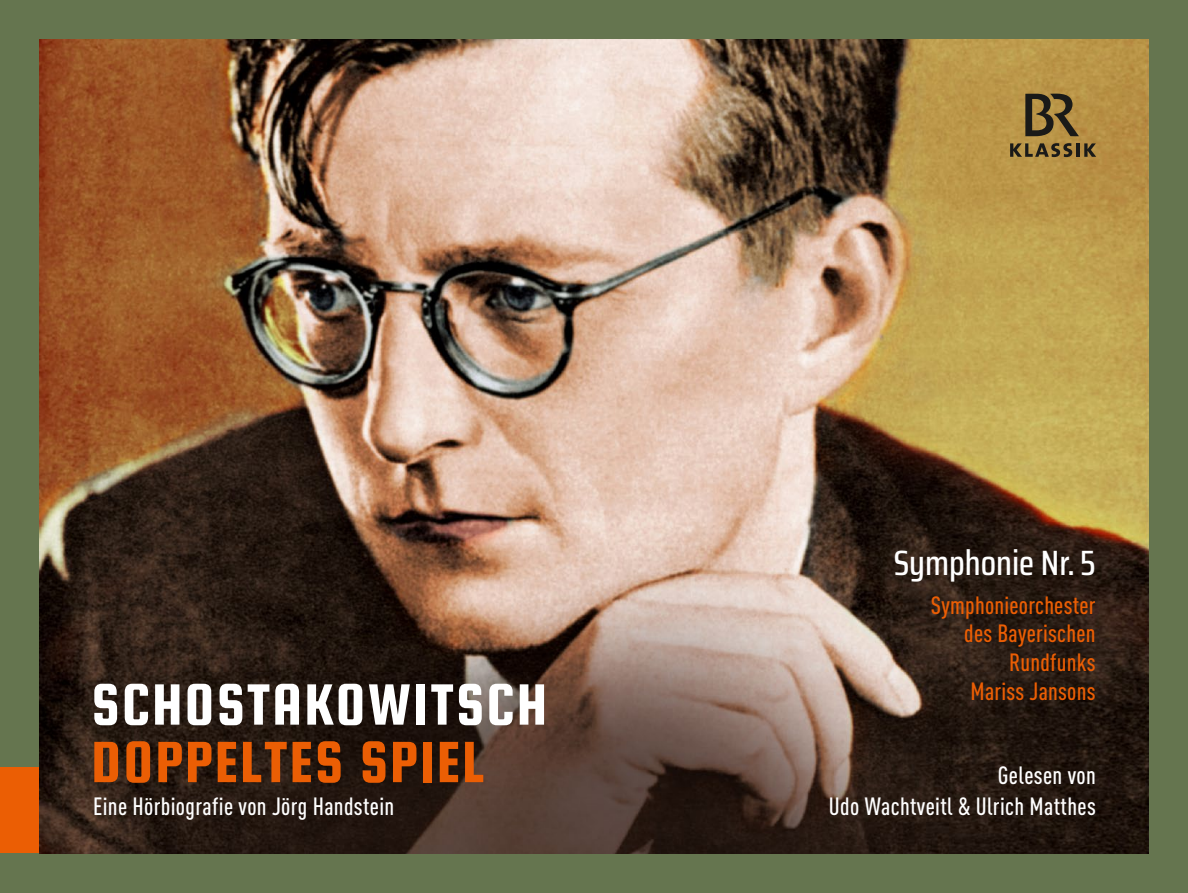
<style>
.page{position:relative;width:1188px;height:893px;background:#65754f}
.page>*{position:absolute;margin:0;border:0;box-sizing:border-box;transform-origin:0 0}
.t1{font:62.25px "Squada One";letter-spacing:.03em;color:#fff}
.t2{font:62.25px "Squada One";letter-spacing:.03em;color:#eb5e04}
.t3{font:500 35.1px "Saira Condensed";color:#fff}
.t4{font:500 24.6px/31px "DIN Cond";letter-spacing:.015em;color:#fff;text-align:right}
.t5{font:500 24.6px/29px "DIN Cond";letter-spacing:.01em;color:#eb5e04;text-align:right}
</style>
<div class="page">
<div style="left:0;top:767px;width:40px;height:86px;background:#eb5e04"></div>
<img style="left:40px;top:40px;width:1108px;height:813px">
<svg style="left:1025px;top:94px;width:54px;height:42px;background:#6d5930"></svg>
<hr style="left:1076px;top:143px;width:4px;height:14px;background:#1a1a18">
<svg style="left:1084px;top:143px;width:12px;height:14px"></svg>
<svg style="left:1010px;top:143px;width:62px;height:14px"></svg>
<h1 class="t1" style="left:91px;top:671px;width:457px">SCHOSTAKOWITSCH</h1>
<h1 class="t2" style="left:91px;top:728px;width:395px">DOPPELTES SPIEL</h1>
<p class="t4" style="left:93px;top:790px;width:303px">Eine Hörbiografie von Jörg Handstein</p>
<h2 class="t3" style="left:894px;top:536px;width:204px">Symphonie Nr. 5</h2>
<p class="t5" style="left:931px;top:590px;width:166px">Symphonieorchester des Bayerischen<br>Rundfunks<br>Mariss Jansons</p>
<p class="t4" style="left:829px;top:759px;width:268px">Gelesen von<br>Udo Wachtveitl &amp; Ulrich Matthes</p>
</div>
